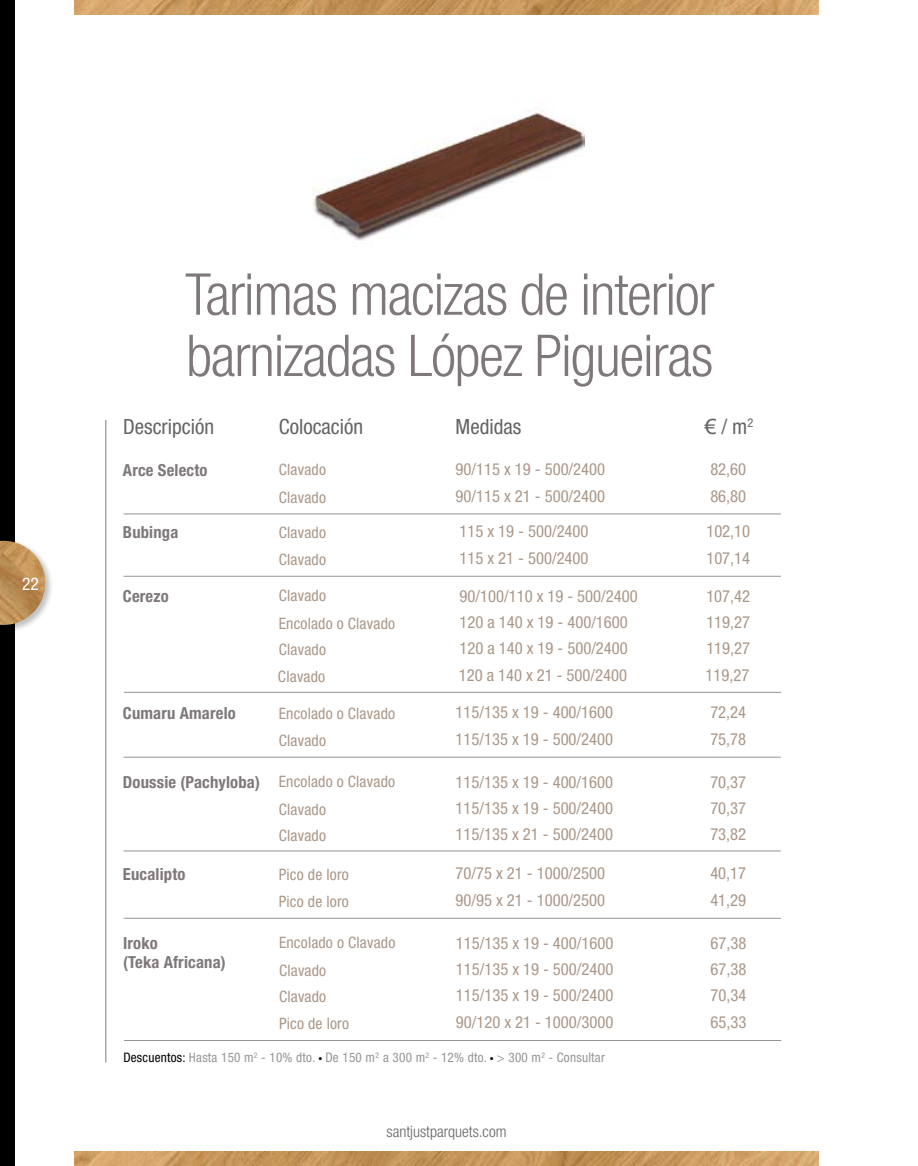
<style>
.page{position:relative;width:918px;height:1166px;background:#fff}
.page>*{position:absolute;margin:0;border:0;box-sizing:border-box;transform-origin:0 0}
.t1{font:300 condensed 57.75px/61.2px "Helvetica Neue";letter-spacing:-.02em;color:#7f787b}
.t2{font:condensed 21px "Helvetica Neue";color:#636466}
.t3{font:condensed 17.5px "Helvetica Neue";color:#fff}
.t4{font:condensed 16.62px/27.3px "Helvetica Neue";color:#ab9788}
.t5{font:700 condensed 16.62px "Helvetica Neue";letter-spacing:.01em;color:#7f787b}
.t6{font:condensed 15.75px/27.3px "Helvetica Neue";letter-spacing:.01em;color:#ab9788}
.t7{font:300 condensed 15.75px "Helvetica Neue";color:#636466}
.t8{font:condensed 13.12px "Helvetica Neue";letter-spacing:.02em;color:#939598}
.s1{font-family:"Arial";font-stretch:normal}
.s2{font-weight:400;font-size:15.75px;color:#ab9788}
.s3{color:#000}
</style>
<div class="page">
<div style="left:0;top:0;width:15px;height:1166px;background:#000"></div>
<div style="left:0;top:539px;width:54px;height:95px;background:#000;opacity:.25"></div>
<img style="left:0;top:541px;width:45px;height:84px">
<img style="left:313px;top:111px;width:271px;height:130px">
<hr style="left:105px;top:420px;width:1px;height:642px;background:#7f787b">
<hr style="left:124px;top:513px;width:657px;height:1px;background:#989194">
<hr style="left:124px;top:576px;width:657px;height:1px;background:#989194">
<hr style="left:124px;top:850px;width:657px;height:1px;background:#989194">
<hr style="left:124px;top:757px;width:657px;height:1px;background:#989194">
<hr style="left:124px;top:692px;width:657px;height:1px;background:#989194">
<hr style="left:124px;top:918px;width:657px;height:1px;background:#989194">
<hr style="left:124px;top:1040px;width:657px;height:1px;background:#989194">
<img style="left:74px;top:0;width:745px;height:15px">
<img style="left:74px;top:1151px;width:745px;height:15px">
<p class="t3" style="left:22px;top:573px;width:18px">22</p>
<h1 class="t1" style="left:185px;top:263px;width:530px">Tarimas macizas de interior barnizadas López Pigueiras</h1>
<p class="t2" style="left:455px;top:414px;width:67px">Medidas</p>
<p class="t2" style="left:705px;top:414px;width:50px"><span class="s1">€</span> / m<sup>2</sup></p>
<p class="t2" style="left:123px;top:414px;width:92px">Descripción</p>
<p class="t2" style="left:279px;top:414px;width:86px">Colocación</p>
<p class="t5" style="left:123px;top:460px;width:86px">Arce Selecto</p>
<p class="t4" style="left:455px;top:455px;width:151px">90/115 x 19 - 500/2400<br>90/115 x 21 - 500/2400</p>
<p class="t4" style="left:710px;top:455px;width:37px">82,60<br>86,80</p>
<p class="t6" style="left:279px;top:456px;width:49px">Clavado<br>Clavado</p>
<p class="t5" style="left:123px;top:522px;width:57px">Bubinga</p>
<p class="t4" style="left:459px;top:517px;width:130px">115 x 19 - 500/2400<br>115 x 21 - 500/2400</p>
<p class="t4" style="left:706px;top:517px;width:45px">102,10<br>107,14</p>
<p class="t6" style="left:279px;top:518px;width:49px">Clavado<br>Clavado</p>
<p class="t5" style="left:123px;top:586px;width:47px">Cerezo</p>
<p class="t6" style="left:279px;top:582px;width:49px">Clavado</p>
<p class="t4" style="left:459px;top:582px;width:180px">90/100/110 x 19 - 500/2400</p>
<p class="t4" style="left:706px;top:582px;width:45px">107,42</p>
<p class="t4" style="left:459px;top:609px;width:170px;line-height:26.1px">120 a 140 x 19 - 400/1600<br>120 a 140 x 19 - 500/2400</p>
<p class="t4" style="left:706px;top:609px;width:45px;line-height:26.1px">119,27<br>119,27</p>
<p class="t6" style="left:278px;top:610px;width:119px;line-height:26.6px">Encolado o Clavado<br>Clavado<br>Clavado</p>
<p class="t4" style="left:459px;top:662px;width:170px">120 a 140 x 21 - 500/2400</p>
<p class="t4" style="left:705px;top:662px;width:45px">119,27</p>
<p class="t5" style="left:123px;top:703px;width:114px">Cumaru Amarelo</p>
<p class="t4" style="left:455px;top:698px;width:159px">115/135 x 19 - 400/1600<br>115/135 x 19 - 500/2400</p>
<p class="t4" style="left:710px;top:698px;width:37px">72,24<br>75,78</p>
<p class="t6" style="left:279px;top:699px;width:118px">Encolado o Clavado<br>Clavado</p>
<p class="t5" style="left:123px;top:772px;width:274px">Doussie (Pachyloba) <span class="s2">Encolado o Clavado</span></p>
<p class="t4" style="left:455px;top:768px;width:159px">115/135 x 19 - 400/1600</p>
<p class="t4" style="left:710px;top:768px;width:37px">70,37</p>
<p class="t4" style="left:455px;top:795px;width:159px;line-height:26.1px">115/135 x 19 - 500/2400<br>115/135 x 21 - 500/2400</p>
<p class="t4" style="left:710px;top:795px;width:37px;line-height:26.1px">70,37<br>73,82</p>
<p class="t6" style="left:279px;top:796px;width:49px;line-height:26.1px">Clavado<br>Clavado</p>
<p class="t5" style="left:123px;top:864px;width:64px">Eucalipto</p>
<p class="t4" style="left:455px;top:859px;width:151px">70/75 x 21 - 1000/2500<br>90/95 x 21 - 1000/2500</p>
<p class="t4" style="left:710px;top:859px;width:37px">40,17<br>41,29</p>
<p class="t6" style="left:279px;top:860px;width:71px">Pico de loro<br>Pico de loro</p>
<p class="t5" style="left:123px;top:932px;width:36px">Iroko</p>
<p class="t6" style="left:279px;top:929px;width:118px">Encolado o Clavado</p>
<p class="t5" style="left:123px;top:952px;width:104px">(Teka Africana)</p>
<p class="t4" style="left:456px;top:929px;width:159px">115/135 x 19 - 400/1600</p>
<p class="t4" style="left:710px;top:929px;width:37px">67,38</p>
<p class="t4" style="left:456px;top:956px;width:159px;line-height:26.6px;text-align:justify">115/135 x 19 - 500/2400<br>115/135 x 19 - 500/2400<br>90/120 x 21 - 1000/3000</p>
<p class="t4" style="left:710px;top:956px;width:37px;line-height:26.6px;text-align:justify">67,38<br>70,34<br>65,33</p>
<p class="t6" style="left:279px;top:957px;width:71px;line-height:26.6px">Clavado<br>Clavado<br>Pico de loro</p>
<p class="t8" style="left:123px;top:1050px;width:483px"><span class="s3">Descuentos:</span> Hasta 150 m<sup>2</sup> - 10% dto. <sup>●</sup> De 150 m<sup>2</sup> a 300 m<sup>2</sup> - 12% dto. <sup>●</sup> &gt; 300 m<sup>2</sup> - Consultar</p>
<p class="t7" style="left:387px;top:1123px;width:121px">santjustparquets.com</p>
</div>
